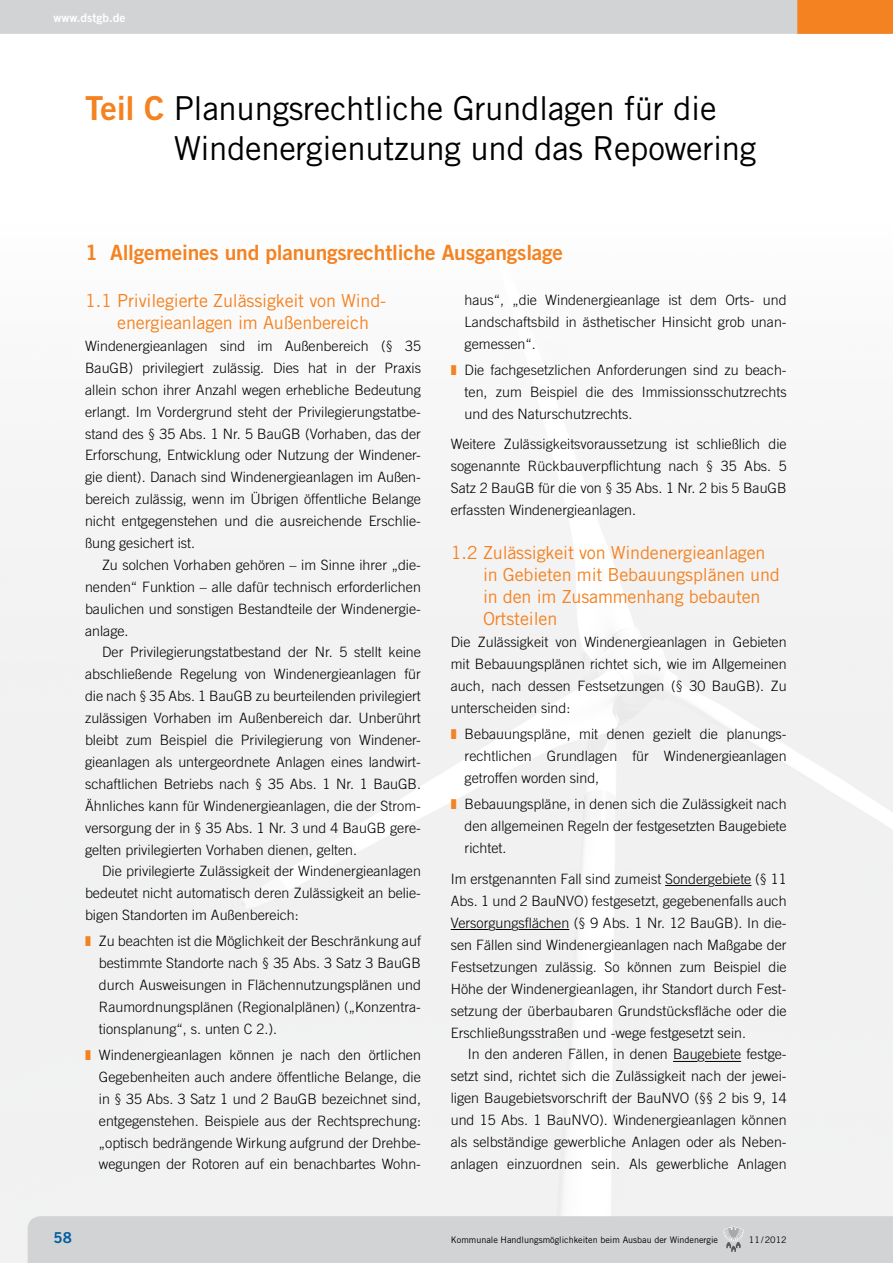
<style>
.page{position:relative;width:893px;height:1263px;background:#fff}
.page>*{position:absolute;margin:0;border:0;box-sizing:border-box;transform-origin:0 0}
.t1{font:33px/39.6px "Trade Gothic";letter-spacing:-.01em;color:#000}
.t2{font:21px "Trade Gothic Bold Two";letter-spacing:-.01em;color:#f58220}
.t3{font:18px/21.9px "Trade Gothic";letter-spacing:-.01em;color:#f58220}
.t4{font:15px "Trade Gothic Bold Two";color:#005d9e}
.t5{font:300 14.25px/21.9px "Trade Gothic";color:#000;text-align:justify}
.t6{font:12px "Trade Gothic Bold Two";color:#fff}
.t7{font:9px "Trade Gothic";color:#000}
.s1{font-family:"Trade Gothic Bold Two";color:#f58220}
.s2{color:#f58220}
</style>
<div class="page">
<svg style="left:0;top:0;width:893px;height:34px;background:#d5cac0"></svg>
<div style="left:28px;top:1216px;width:865px;height:47px;background:#d1d3d4"></div>
<hr style="left:665px;top:885px;width:43px;height:1px;background:#000">
<hr style="left:715px;top:885px;width:36px;height:1px;background:#000">
<hr style="left:451px;top:929px;width:37px;height:1px;background:#000">
<svg style="left:496px;top:929px;width:15px;height:1px"></svg>
<hr style="left:519px;top:929px;width:50px;height:1px;background:#000">
<svg style="left:673px;top:1061px;width:25px;height:1px"></svg>
<hr style="left:705px;top:1061px;width:36px;height:1px;background:#000">
<p class="t6" style="left:54px;top:11px;width:74px">www.dstgb.de</p>
<h1 class="t1" style="left:174px;top:88px;width:584px;text-indent:-89px"><span class="s1">Teil C</span> Planungsrechtliche Grundlagen für die<br>Windenergienutzung und das Repowering</h1>
<h2 class="t2" style="left:85px;top:240px;width:479px">1 Allgemeines und planungsrechtliche Ausgangslage</h2>
<p class="t3" style="left:117px;top:290px;width:269px;text-indent:-32px">1.1 Privilegierte Zulässigkeit von Wind&shy;energieanlagen im Außenbereich</p>
<p class="t5" style="left:85px;top:335px;width:337px">Windenergieanlagen sind im Außenbereich (§ 35<br>BauGB) privilegiert zulässig. Dies hat in der Praxis allein schon ihrer Anzahl wegen erhebliche Bedeutung erlangt. Im Vordergrund steht der Privilegierungstatbe&shy;stand des § 35 Abs. 1 Nr. 5 BauGB (Vorhaben, das der Erforschung, Entwicklung oder Nutzung der Windener&shy;gie dient). Danach sind Windenergieanlagen im Außen&shy;bereich zulässig, wenn im Übrigen öffentliche Belange nicht entgegenstehen und die ausreichende Erschlie&shy;ßung gesichert ist.</p>
<p class="t5" style="left:85px;top:554px;width:337px;text-indent:17px">Zu solchen Vorhaben gehören – im Sinne ihrer „die&shy;nenden“ Funktion – alle dafür technisch erforderlichen baulichen und sonstigen Bestandteile der Windenergie&shy;anlage.</p>
<p class="t5" style="left:85px;top:641px;width:337px;text-indent:17px">Der Privilegierungstatbestand der Nr. 5 stellt keine abschließende Regelung von Windenergieanlagen für die nach § 35 Abs. 1 BauGB zu beurteilenden privilegiert zulässigen Vorhaben im Außenbereich dar. Unberührt bleibt zum Beispiel die Privilegierung von Windener&shy;gieanlagen als untergeordnete Anlagen eines landwirt&shy;schaftlichen Betriebs nach § 35 Abs. 1 Nr. 1 BauGB.<br>Ähnliches kann für Windenergieanlagen, die der Strom&shy;versorgung der in § 35 Abs. 1 Nr. 3 und 4 BauGB gere&shy;gelten privilegierten Vorhaben dienen, gelten.</p>
<p class="t5" style="left:85px;top:860px;width:337px;text-indent:17px">Die privilegierte Zulässigkeit der Windenergieanlagen bedeutet nicht automatisch deren Zulässigkeit an belie&shy;bigen Standorten im Außenbereich:</p>
<p class="t5" style="left:99px;top:930px;width:324px;text-indent:-14px"><span class="s2">❚</span> Zu beachten ist die Möglichkeit der Beschränkung auf bestimmte Standorte nach § 35 Abs. 3 Satz 3 BauGB durch Ausweisungen in Flächennutzungsplänen und Raumordnungsplänen (Regionalplänen) („Konzentra&shy;tionsplanung“, s. unten C 2.).</p>
<p class="t5" style="left:99px;top:1044px;width:324px;text-indent:-14px"><span class="s2">❚</span> Windenergieanlagen können je nach den örtlichen Gegebenheiten auch andere öffentliche Belange, die in § 35 Abs. 3 Satz 1 und 2 BauGB bezeichnet sind, entgegenstehen. Beispiele aus der Rechtsprechung: „optisch bedrängende Wirkung aufgrund der Drehbe&shy;wegungen der Rotoren auf ein benachbartes Wohn-</p>
<p class="t5" style="left:465px;top:288px;width:324px">haus“, „die Windenergieanlage ist dem Orts- und Landschaftsbild in ästhetischer Hinsicht grob unan&shy;gemessen“.</p>
<p class="t5" style="left:465px;top:359px;width:324px;text-indent:-14px"><span class="s2">❚</span> Die fachgesetzlichen Anforderungen sind zu beach&shy;ten, zum Beispiel die des Immissionsschutzrechts und des Naturschutzrechts.</p>
<p class="t5" style="left:451px;top:433px;width:337px">Weitere Zulässigkeitsvoraussetzung ist schließlich die sogenannte Rückbauverpflichtung nach § 35 Abs. 5<br>Satz 2 BauGB für die von § 35 Abs. 1 Nr. 2 bis 5 BauGB erfassten Windenergieanlagen.</p>
<p class="t3" style="left:483px;top:542px;width:298px;text-indent:-32px">1.2 Zulässigkeit von Windenergieanlagen in Gebieten mit Bebauungsplänen und in den im Zusammenhang bebauten<br>Ortsteilen</p>
<p class="t5" style="left:451px;top:630px;width:337px">Die Zulässigkeit von Windenergieanlagen in Gebieten mit Bebauungsplänen richtet sich, wie im Allgemeinen auch, nach dessen Festsetzungen (§ 30 BauGB). Zu unterscheiden sind:</p>
<p class="t5" style="left:465px;top:723px;width:324px;text-indent:-14px"><span class="s2">❚</span> Bebauungspläne, mit denen gezielt die planungs&shy;rechtlichen Grundlagen für Windenergieanlagen getroffen worden sind,</p>
<p class="t5" style="left:465px;top:793px;width:324px;text-indent:-14px"><span class="s2">❚</span> Bebauungspläne, in denen sich die Zulässigkeit nach den allgemeinen Regeln der festgesetzten Baugebiete richtet.</p>
<p class="t5" style="left:451px;top:867px;width:337px">Im erstgenannten Fall sind zumeist Sondergebiete (§ 11<br>Abs. 1 und 2 BauNVO) festgesetzt, gegebenenfalls auch Versorgungsflächen (§ 9 Abs. 1 Nr. 12 BauGB). In die&shy;sen Fällen sind Windenergieanlagen nach Maßgabe der Festsetzungen zulässig. So können zum Beispiel die Höhe der Windenergieanlagen, ihr Standort durch Fest&shy;setzung der überbaubaren Grundstücksfläche oder die Erschließungsstraßen und -wege festgesetzt sein.</p>
<p class="t5" style="left:451px;top:1043px;width:337px;text-indent:17px">In den anderen Fällen, in denen Baugebiete festge&shy;setzt sind, richtet sich die Zulässigkeit nach der jewei&shy;ligen Baugebietsvorschrift der BauNVO (§§ 2 bis 9, 14 und 15 Abs. 1 BauNVO). Windenergieanlagen können als selbständige gewerbliche Anlagen oder als Neben&shy;anlagen einzuordnen sein. Als gewerbliche Anlagen</p>
<p class="t4" style="left:54px;top:1228px;width:20px">58</p>
<p class="t7" style="left:451px;top:1234px;width:269px">Kommunale Handlungsmöglichkeiten beim Ausbau der Windenergie</p>
<p class="t7" style="left:749px;top:1234px;width:39px">11/2012</p>
</div>
